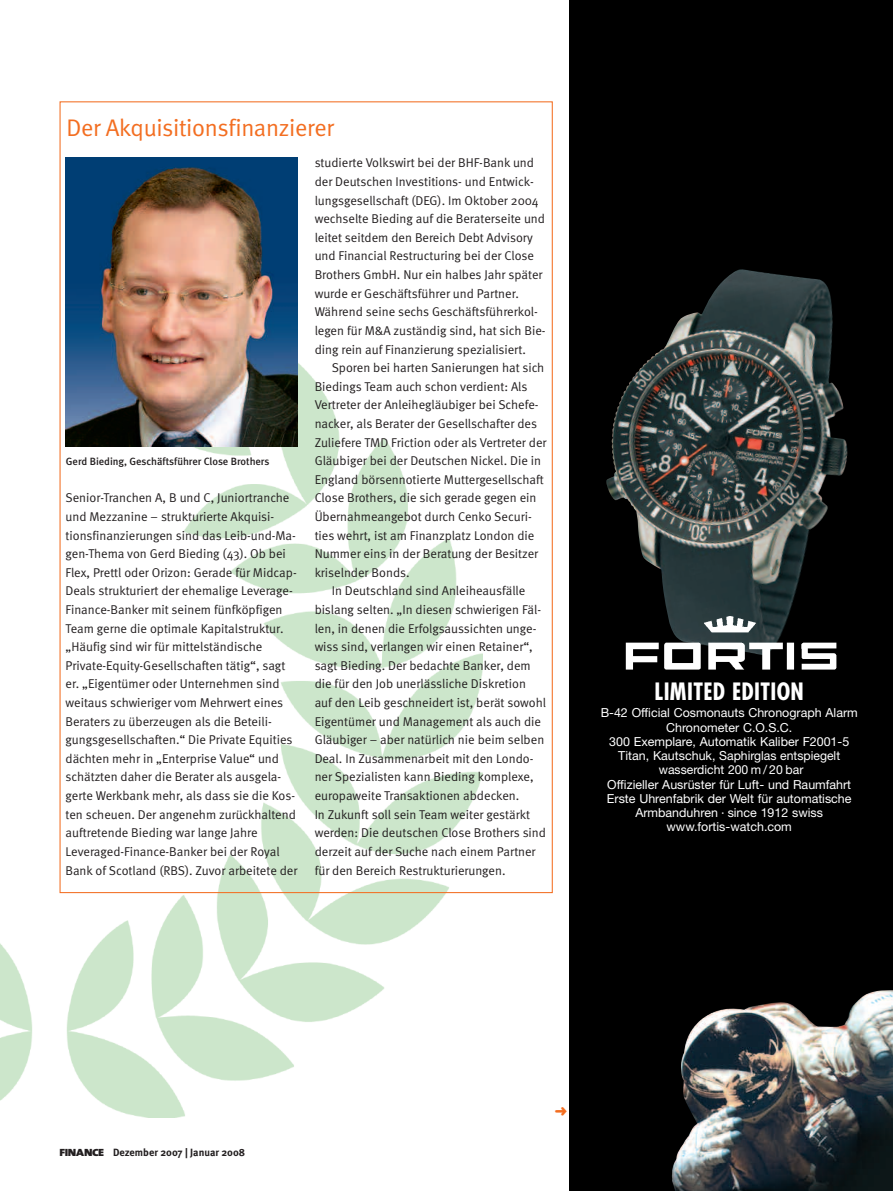
<style>
.page{position:relative;width:893px;height:1191px;background:#fff}
.page>*{position:absolute;margin:0;border:0;box-sizing:border-box;transform-origin:0 0}
.t1{font:24px "Meta Normal LF";letter-spacing:-.01em;color:#f36e21}
.t2{font:23.25px "Futura Condensed Bold OV FPSAJC+UWAGFV";color:#fff}
.t3{font:12.75px/18.6px "Meta Normal";color:#231f20}
.t4{font:12.45px/14.2px "Helvetica Neue Roman OV GPSAJC+OYDQQD";color:#fff;text-align:center}
.t5{font:500 10.5px "Meta";color:#231f20}
.t6{font:700 10.5px "Meta";color:#231f20}
.s1{font-family:"The Sans";font-weight:900}
</style>
<div class="page">
<img style="left:0;top:360px;width:482px;height:757px">
<svg style="left:570px;top:0;width:323px;height:1191px;background:#161818"></svg>
<img style="left:66px;top:157px;width:232px;height:289px">
<h1 class="t1" style="left:67px;top:120px;width:269px">Der Akquisitionsfinanzierer</h1>
<p class="t5" style="left:66px;top:458px;width:205px">Gerd Bieding, Geschäftsführer Close Brothers</p>
<p class="t3" style="left:66px;top:490px;width:233px">Senior-Tranchen A, B und C, Juniortranche und Mezzanine – strukturierte Akquisi&shy;tionsfinanzierungen sind das Leib-und-Ma&shy;gen-Thema von Gerd Bieding (43). Ob bei Flex, Prettl oder Orizon: Gerade für Midcap-Deals strukturiert der ehemalige Leverage-Finance-Banker mit seinem fünfköpfigen Team gerne die optimale Kapitalstruktur. „Häufig sind wir für mittelständische Private-Equity-Gesellschaften tätig“, sagt er. „Eigentümer oder Unternehmen sind weitaus schwieriger vom Mehrwert eines Beraters zu überzeugen als die Beteili&shy;gungsgesellschaften.“ Die Private Equities dächten mehr in „Enterprise Value“ und schätzten daher die Berater als ausgela&shy;gerte Werkbank mehr, als dass sie die Kos&shy;ten scheuen. Der angenehm zurückhaltend auftretende Bieding war lange Jahre Leveraged-Finance-Banker bei der Royal Bank of Scotland (RBS). Zuvor arbeitete der</p>
<p class="t3" style="left:315px;top:155px;width:232px">studierte Volkswirt bei der BHF-Bank und der Deutschen Investitions- und Entwick&shy;lungsgesellschaft (DEG). Im Oktober 2004 wechselte Bieding auf die Beraterseite und leitet seitdem den Bereich Debt Advisory und Financial Restructuring bei der Close Brothers GmbH. Nur ein halbes Jahr später wurde er Geschäftsführer und Partner.<br>Während seine sechs Geschäftsführerkol&shy;legen für M&amp;A zuständig sind, hat sich Bie&shy;ding rein auf Finanzierung spezialisiert.</p>
<p class="t3" style="left:332px;top:360px;width:214px">Sporen bei harten Sanierungen hat sich</p>
<p class="t3" style="left:315px;top:378px;width:214px">Biedings Team auch schon verdient: Als</p>
<p class="t3" style="left:315px;top:397px;width:225px">Vertreter der Anleihegläubiger bei Schefe-</p>
<p class="t3" style="left:315px;top:415px;width:224px">nacker, als Berater der Gesellschafter des</p>
<p class="t3" style="left:315px;top:434px;width:233px">Zuliefere TMD Friction oder als Vertreter der</p>
<p class="t3" style="left:315px;top:453px;width:228px">Gläubiger bei der Deutschen Nickel. Die in</p>
<p class="t3" style="left:315px;top:471px;width:231px">England börsennotierte Muttergesellschaft</p>
<p class="t3" style="left:315px;top:490px;width:223px">Close Brothers, die sich gerade gegen ein</p>
<p class="t3" style="left:315px;top:508px;width:219px">Übernahmeangebot durch Cenko Securi-</p>
<p class="t3" style="left:315px;top:527px;width:221px">ties wehrt, ist am Finanzplatz London die</p>
<p class="t3" style="left:315px;top:546px;width:225px">Nummer eins in der Beratung der Besitzer</p>
<p class="t3" style="left:315px;top:564px;width:96px">kriselnder Bonds.</p>
<p class="t3" style="left:332px;top:583px;width:195px">In Deutschland sind Anleiheausfälle</p>
<p class="t3" style="left:315px;top:601px;width:228px">bislang selten. „In diesen schwierigen Fäl-</p>
<p class="t3" style="left:315px;top:620px;width:223px">len, in denen die Erfolgsaussichten unge-</p>
<p class="t3" style="left:315px;top:639px;width:220px">wiss sind, verlangen wir einen Retainer“,</p>
<p class="t3" style="left:315px;top:657px;width:218px">sagt Bieding. Der bedachte Banker, dem</p>
<p class="t3" style="left:315px;top:676px;width:213px">die für den Job unerlässliche Diskretion</p>
<p class="t3" style="left:315px;top:694px;width:233px">auf den Leib geschneidert ist, berät sowohl</p>
<p class="t3" style="left:315px;top:713px;width:228px">Eigentümer und Management als auch die</p>
<p class="t3" style="left:315px;top:732px;width:231px">Gläubiger – aber natürlich nie beim selben</p>
<p class="t3" style="left:315px;top:750px;width:220px">Deal. In Zusammenarbeit mit den Londo-</p>
<p class="t3" style="left:315px;top:769px;width:220px">ner Spezialisten kann Bieding komplexe,</p>
<p class="t3" style="left:315px;top:787px;width:206px">europaweite Transaktionen abdecken.</p>
<p class="t3" style="left:315px;top:806px;width:217px">In Zukunft soll sein Team weiter gestärkt</p>
<p class="t3" style="left:315px;top:825px;width:233px">werden: Die deutschen Close Brothers sind</p>
<p class="t3" style="left:315px;top:843px;width:222px">derzeit auf der Suche nach einem Partner</p>
<p class="t3" style="left:315px;top:862px;width:192px">für den Bereich Restrukturierungen.</p>
<h2 class="t2" style="left:655px;top:680px;width:151px">LIMITED EDITION</h2>
<p class="t4" style="left:601px;top:707px;width:259px">B-42 Official Cosmonauts Chronograph Alarm Chronometer C.O.S.C.<br>300 Exemplare, Automatik Kaliber F2001-5<br>Titan, Kautschuk, Saphirglas entspiegelt wasserdicht 200 m / 20 bar<br>Offizieller Ausrüster für Luft- und Raumfahrt Erste Uhrenfabrik der Welt für automatische Armbanduhren · since 1912 swiss www.fortis-watch.com</p>
<p class="t6" style="left:60px;top:1149px;width:187px"><span class="s1">FINANCE</span> Dezember 2007 | Januar 2008</p>
</div>
